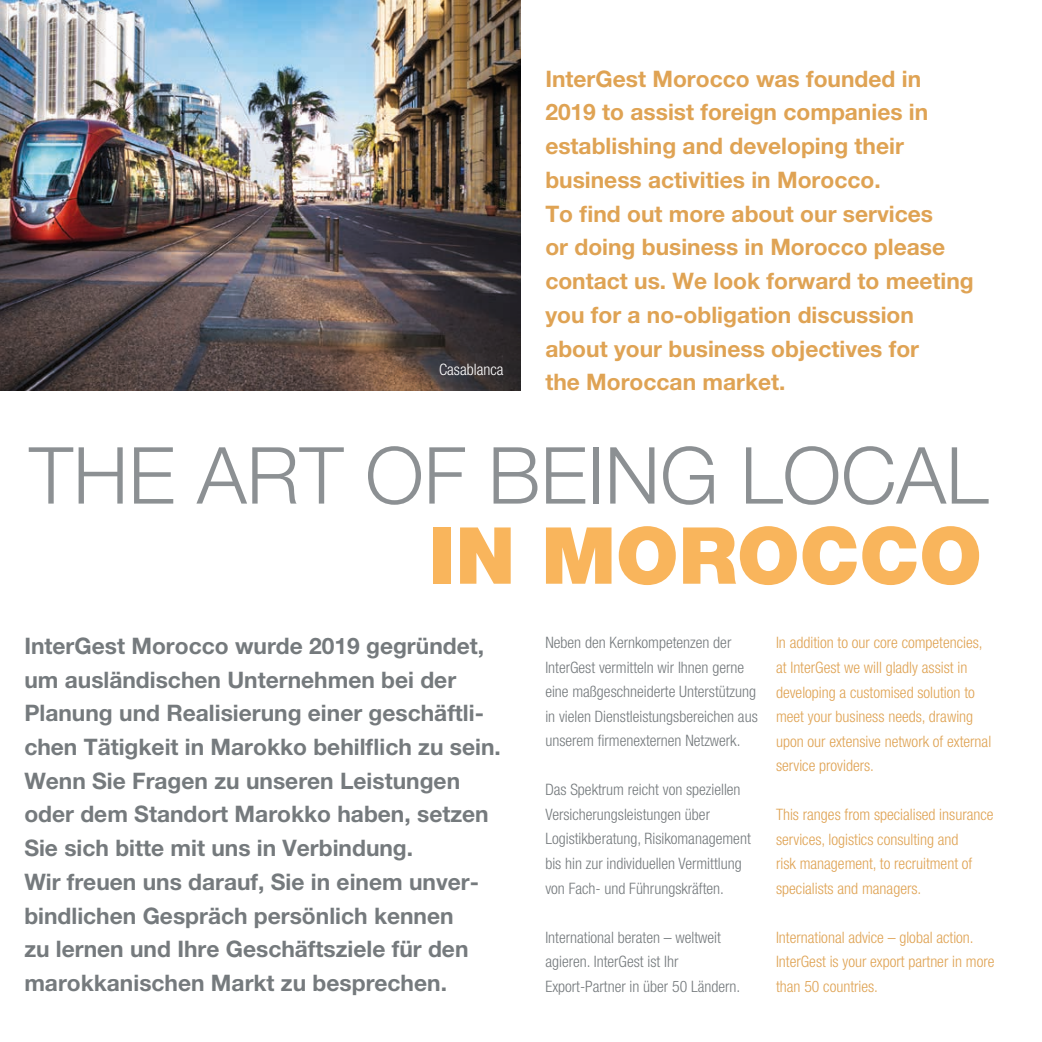
<style>
.page{position:relative;width:1042px;height:1042px;background:#fff}
.page>*{position:absolute;margin:0;border:0;box-sizing:border-box;transform-origin:0 0}
.t1{font:300 78.75px "Helvetica Neue LT Pro";color:#757a7d}
.t2{font:900 78.75px "Helvetica Neue LT Pro";color:#f9b55c}
.t3{font:700 22.75px/33.8px "Helvetica Neue LT Pro";color:#757a7d}
.t4{font:700 22.75px/33.8px "Helvetica Neue LT Pro";color:#dfa354}
.t5{font:300 condensed 15.75px/24.5px "Helvetica Neue LT Pro";color:#757a7d}
.t6{font:300 condensed 15.75px/24.5px "Helvetica Neue LT Pro";color:#dfa354}
.t7{font:300 condensed 15.75px "Helvetica Neue LT Pro";color:#fff}
</style>
<div class="page">
<img style="left:1px;top:0;width:519px;height:390px">
<p class="t7" style="left:439px;top:361px;width:66px">Casablanca</p>
<p class="t4" style="left:545px;top:61px;width:430px">InterGest Morocco was founded in 2019 to assist foreign companies in establishing and developing their business activities in Morocco.<br>To find out more about our services<br>or doing business in Morocco please contact us. We look forward to meeting you for a no-obligation discussion about your business objectives for<br>the Moroccan market.</p>
<h1 class="t1" style="left:29px;top:427px;width:961px">THE ART OF BEING LOCAL</h1>
<h1 class="t2" style="left:429px;top:509px;width:554px">IN MOROCCO</h1>
<p class="t3" style="left:24px;top:628px;width:478px">InterGest Morocco wurde 2019 gegründet, um ausländischen Unternehmen bei der Planung und Realisierung einer geschäftli&shy;chen Tätigkeit in Marokko behilflich zu sein.<br>Wenn Sie Fragen zu unseren Leistungen oder dem Standort Marokko haben, setzen Sie sich bitte mit uns in Verbindung.<br>Wir freuen uns darauf, Sie in einem unver&shy;bindlichen Gespräch persönlich kennen<br>zu lernen und Ihre Geschäftsziele für den marokkanischen Markt zu besprechen.</p>
<p class="t5" style="left:545px;top:630px;width:214px">Neben den Kernkompetenzen der InterGest vermitteln wir Ihnen gerne eine maßgeschneiderte Unterstützung in vielen Dienstleistungsbereichen aus unserem firmenexternen Netzwerk.</p>
<p class="t5" style="left:545px;top:777px;width:207px">Das Spektrum reicht von speziellen Versicherungsleistungen über Logistikberatung, Risikomanagement bis hin zur individuellen Vermittlung von Fach- und Führungskräften.</p>
<p class="t5" style="left:545px;top:924px;width:196px">International beraten – weltweit agieren. InterGest ist Ihr<br>Export-Partner in über 50 Ländern.</p>
<p class="t6" style="left:776px;top:630px;width:217px">In addition to our core competencies, at InterGest we will gladly assist in developing a customised solution to meet your business needs, drawing upon our extensive network of external service providers.</p>
<p class="t6" style="left:776px;top:802px;width:219px">This ranges from specialised insurance services, logistics consulting and<br>risk management, to recruitment of specialists and managers.</p>
<p class="t6" style="left:776px;top:924px;width:220px">International advice – global action.<br>InterGest is your export partner in more than 50 countries.</p>
</div>
